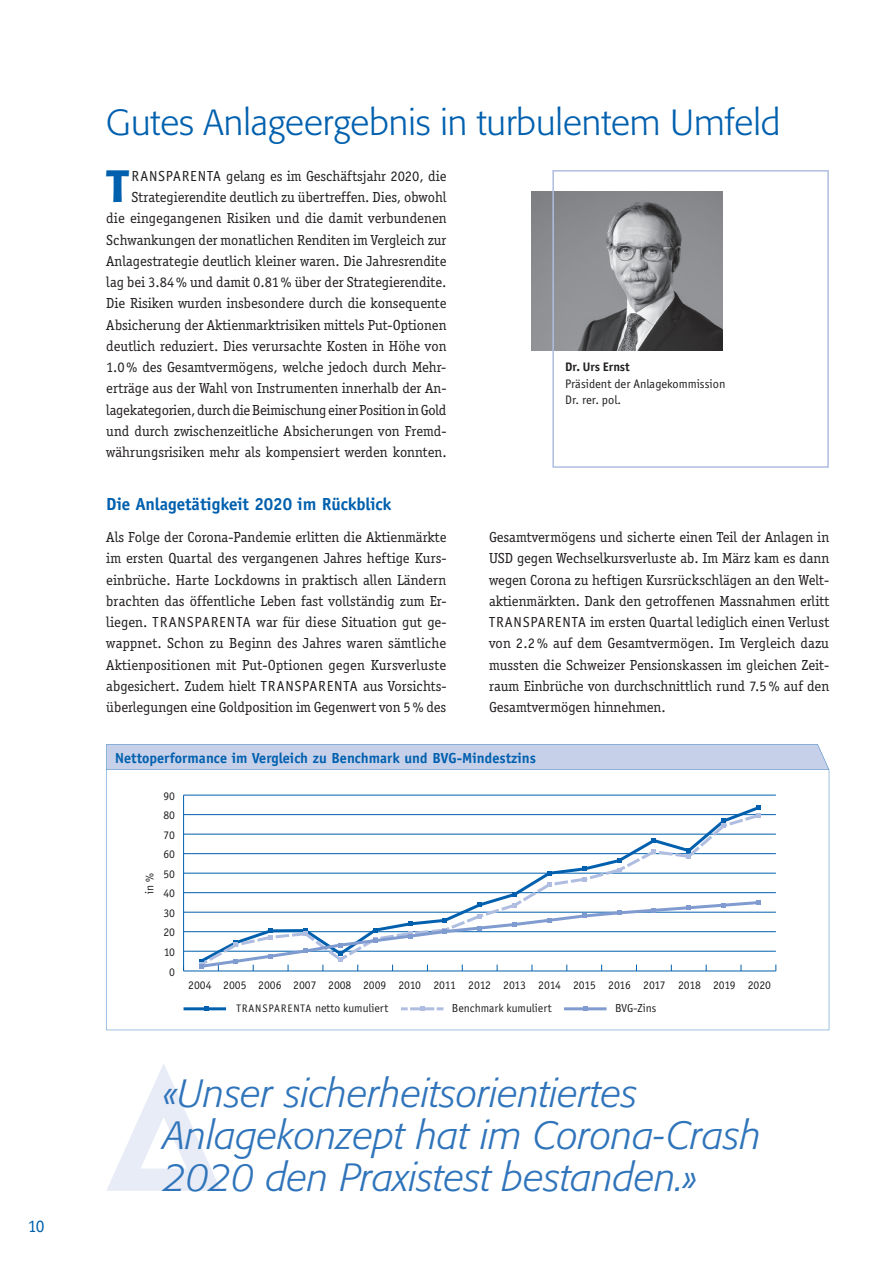
<style>
.page{position:relative;width:893px;height:1263px;background:#fff}
.page>*{position:absolute;margin:0;border:0;box-sizing:border-box;transform-origin:0 0}
.t1{font:500 44.85px "Formata";color:#0160ae}
.t2{font:italic 300 39px/42px "Formata";color:#2f74ba}
.t3{font:300 36px "Formata";color:#0160ae}
.t4{font:700 18px "Officina Sans";color:#0160ae}
.t5{font:18px "Officina Sans";color:#0160ae}
.t6{font:15px/21.3px "Officina Serif";color:#231f20;text-align:justify}
.t7{font:700 15px "Officina Sans";letter-spacing:.005em;color:#0160ae}
.t8{font:12.75px/16.5px "Officina Sans";color:#231f20}
.t9{font:700 12.75px "Officina Sans";color:#231f20}
.t10{font:12px "Officina Sans";color:#231f20}
.s1{font-family:"Officina Sans"}
.s2{font-size:11.25px}
</style>
<div class="page">
<svg style="left:106px;top:770px;width:723px;height:260px"></svg>
<svg style="left:552px;top:170px;width:277px;height:298px"></svg>
<svg style="left:106px;top:744px;width:723px;height:26px;background:#c2cde7"></svg>
<svg style="left:107px;top:1064px;width:114px;height:127px"></svg>
<svg style="left:401px;top:1007px;width:42px;height:4px"></svg>
<hr style="left:184px;top:1007px;width:42px;height:3px;background:#0160ae">
<hr style="left:564px;top:1007px;width:43px;height:3px;background:#809bcf">
<hr style="left:184px;top:971px;width:592px;height:1px;background:#0160ae">
<hr style="left:183px;top:795px;width:1px;height:176px;background:#0160ae">
<hr style="left:184px;top:951px;width:592px;height:1px;background:#0160ae">
<hr style="left:184px;top:931px;width:592px;height:1px;background:#0160ae">
<hr style="left:184px;top:912px;width:592px;height:1px;background:#0160ae">
<hr style="left:184px;top:892px;width:592px;height:1px;background:#0160ae">
<hr style="left:184px;top:873px;width:592px;height:1px;background:#0160ae">
<hr style="left:184px;top:853px;width:592px;height:1px;background:#0160ae">
<hr style="left:184px;top:834px;width:592px;height:1px;background:#0160ae">
<hr style="left:184px;top:814px;width:592px;height:1px;background:#0160ae">
<hr style="left:184px;top:795px;width:592px;height:1px;background:#0160ae">
<svg style="left:197px;top:804px;width:565px;height:167px"></svg>
<p class="t5" style="left:28px;top:1216px;width:18px">10</p>
<h3 class="t3" style="left:106px;top:101px;width:676px">Gutes Anlageergebnis in turbulentem Umfeld</h3>
<h1 class="t1" style="left:106px;top:159px;width:25px">T</h1>
<p class="t6" style="left:106px;top:165px;width:342px;text-align:right"><span class="s1">RANSPARENTA</span> gelang es im Geschäftsjahr 2020, die Strategierendite deutlich zu übertreffen. Dies, obwohl<br>die eingegangenen Risiken und die damit verbundenen Schwankungen der monatlichen Renditen im Vergleich zur Anlagestrategie deutlich kleiner waren. Die Jahresrendite lag bei 3.84 % und damit 0.81 % über der Strategierendite.<br>Die Risiken wurden insbesondere durch die konsequente Absicherung der Aktienmarktrisiken mittels Put-Optionen deutlich reduziert. Dies verursachte Kosten in Höhe von 1.0 % des Gesamtvermögens, welche jedoch durch Mehr&shy;erträge aus der Wahl von Instrumenten innerhalb der An&shy;lagekategorien, durch die Beimischung einer Position in Gold und durch zwischenzeitliche Absicherungen von Fremd&shy;währungsrisiken mehr als kompensiert werden konnten.</p>
<p class="t4" style="left:106px;top:493px;width:287px">Die Anlagetätigkeit 2020 im Rückblick</p>
<p class="t6" style="left:106px;top:527px;width:342px">Als Folge der Corona-Pandemie erlitten die Aktienmärkte im ersten Quartal des vergangenen Jahres heftige Kurs&shy;einbrüche. Harte Lockdowns in praktisch allen Ländern brachten das öffentliche Leben fast vollständig zum Er&shy;liegen. <span class="s1">TRANSPARENTA</span> war für diese Situation gut ge&shy;wappnet. Schon zu Beginn des Jahres waren sämtliche Aktienpositionen mit Put-Optionen gegen Kursverluste abgesichert. Zudem hielt <span class="s1">TRANSPARENTA</span> aus Vorsichts&shy;überlegungen eine Goldposition im Gegenwert von 5 % des</p>
<p class="t6" style="left:489px;top:527px;width:342px">Gesamtvermögens und sicherte einen Teil der Anlagen in USD gegen Wechselkursverluste ab. Im März kam es dann wegen Corona zu heftigen Kursrückschlägen an den Welt&shy;aktienmärkten. Dank den getroffenen Massnahmen erlitt <span class="s1">TRANSPARENTA</span> im ersten Quartal lediglich einen Verlust von 2.2 % auf dem Gesamtvermögen. Im Vergleich dazu mussten die Schweizer Pensionskassen im gleichen Zeit&shy;raum Einbrüche von durchschnittlich rund 7.5 % auf den Gesamtvermögen hinnehmen.</p>
<p class="t7" style="left:115px;top:748px;width:422px">Nettoperformance im Vergleich zu Benchmark und BVG-Mindestzins</p>
<p class="t9" style="left:565px;top:359px;width:66px">Dr. Urs Ernst</p>
<p class="t8" style="left:565px;top:375px;width:162px">Präsident der Anlagekommission<br>Dr. rer. pol.</p>
<p class="t10" style="left:163px;top:789px;width:13px">90</p>
<p class="t10" style="left:163px;top:809px;width:13px">80</p>
<p class="t10" style="left:163px;top:828px;width:13px">70</p>
<p class="t10" style="left:143px;top:893px;width:22px;rotate:-90deg">in %</p>
<p class="t10" style="left:163px;top:848px;width:13px">60</p>
<p class="t10" style="left:163px;top:867px;width:13px">50</p>
<p class="t10" style="left:163px;top:887px;width:13px">40</p>
<p class="t10" style="left:163px;top:906px;width:13px">30</p>
<p class="t10" style="left:163px;top:926px;width:13px">20</p>
<p class="t10" style="left:164px;top:945px;width:13px">10</p>
<p class="t10" style="left:169px;top:965px;width:7px">0</p>
<p class="t10" style="left:188px;top:978px;width:584px">2004 2005 2006 2007 2008 2009 2010 2011 2012 2013 2014 2015 2016 2017 2018 2019 2020</p>
<p class="t10" style="left:236px;top:1002px;width:153px"><span class="s2">TRANSPARENTA</span> netto kumuliert</p>
<p class="t10" style="left:452px;top:1002px;width:101px">Benchmark kumuliert</p>
<p class="t10" style="left:615px;top:1002px;width:43px">BVG-Zins</p>
<h2 class="t2" style="left:164px;top:1072px;width:599px">«Unser sicherheitsorientiertes<br>Anlagekonzept hat im Corona-Crash<br>2020 den Praxistest bestanden.»</h2>
</div>
